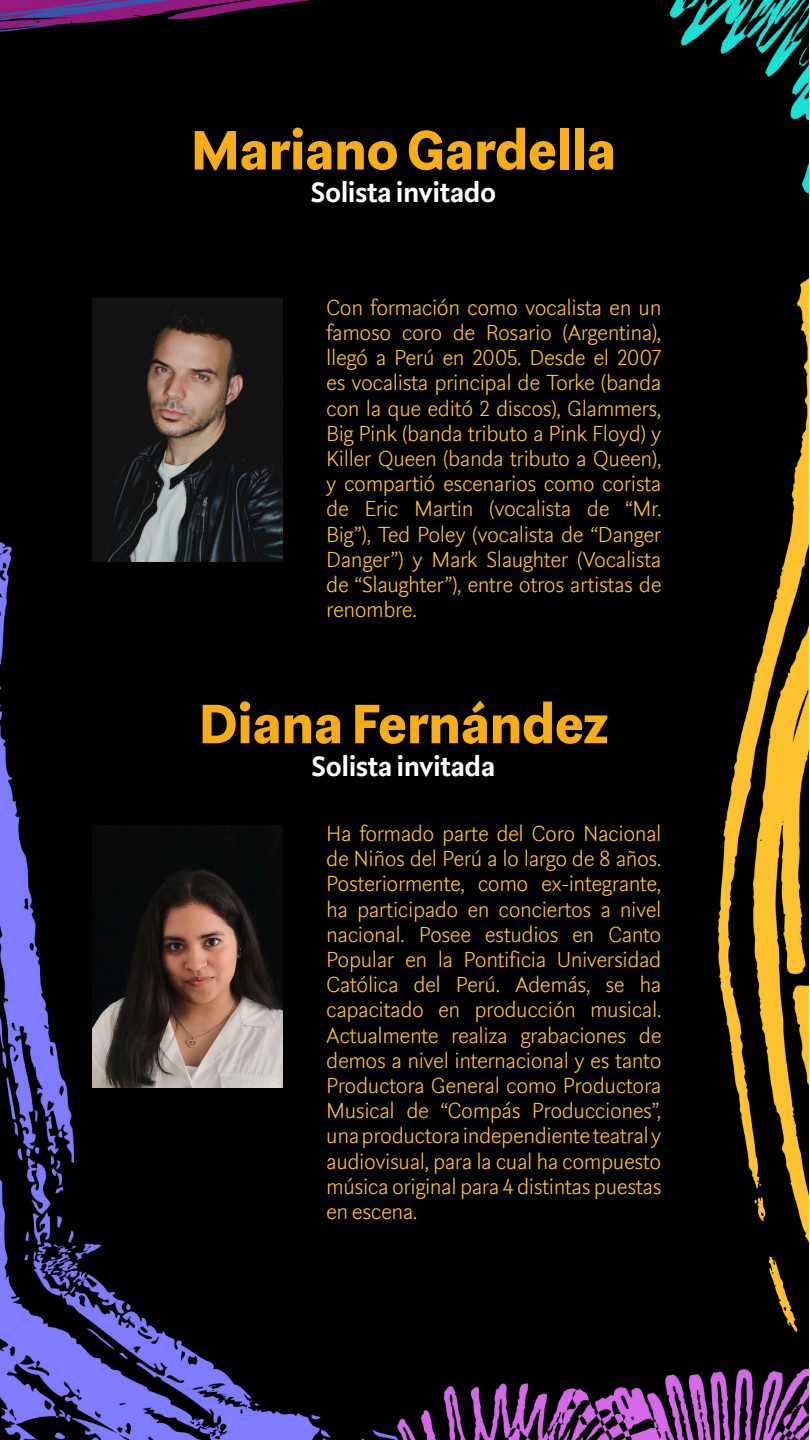
<style>
.page{position:relative;width:810px;height:1440px;background:#fff}
.page>*{position:absolute;margin:0;border:0;box-sizing:border-box;transform-origin:0 0}
.t1{font:900 54px "Rubiesque";letter-spacing:-.02em;color:#f7ad14}
.t2{font:700 27px "Rubiesque";letter-spacing:-.02em;color:#fff}
.t3{font:300 21px/25.2px "Rubiesque";letter-spacing:-.02em;color:#ffc32f;text-align:justify}
</style>
<div class="page">
<img style="left:0;top:0;width:809px;height:1440px">
<div style="left:75px;top:330px;width:206px;height:6px;background:#000"></div>
<img style="left:92px;top:299px;width:191px;height:262px">
<img style="left:92px;top:825px;width:191px;height:263px">
<h1 class="t1" style="left:191px;top:113px;width:427px">Mariano Gardella</h1>
<p class="t2" style="left:311px;top:174px;width:187px">Solista invitado</p>
<p class="t3" style="left:326px;top:294px;width:337px">Con formación como vocalista en un famoso coro de Rosario (Argentina), llegó a Perú en 2005. Desde el 2007 es vocalista principal de Torke (banda con la que editó 2 discos), Glammers, Big Pink (banda tributo a Pink Floyd) y Killer Queen (banda tributo a Queen), y compartió escenarios como corista de Eric Martin (vocalista de “Mr.<br>Big”), Ted Poley (vocalista de “Danger Danger”) y Mark Slaughter (Vocalista de “Slaughter”), entre otros artistas de renombre.</p>
<h1 class="t1" style="left:198px;top:686px;width:412px">Diana Fernández</h1>
<p class="t2" style="left:312px;top:747px;width:185px">Solista invitada</p>
<p class="t3" style="left:326px;top:820px;width:337px">Ha formado parte del Coro Nacional de Niños del Perú a lo largo de 8 años.<br>Posteriormente, como ex-integrante, ha participado en conciertos a nivel nacional. Posee estudios en Canto Popular en la Pontificia Universidad Católica del Perú. Además, se ha capacitado en producción musical.<br>Actualmente realiza grabaciones de demos a nivel internacional y es tanto Productora General como Productora Musical de “Compás Producciones”, una productora independiente teatral y audiovisual, para la cual ha compuesto música original para 4 distintas puestas en escena.</p>
</div>
